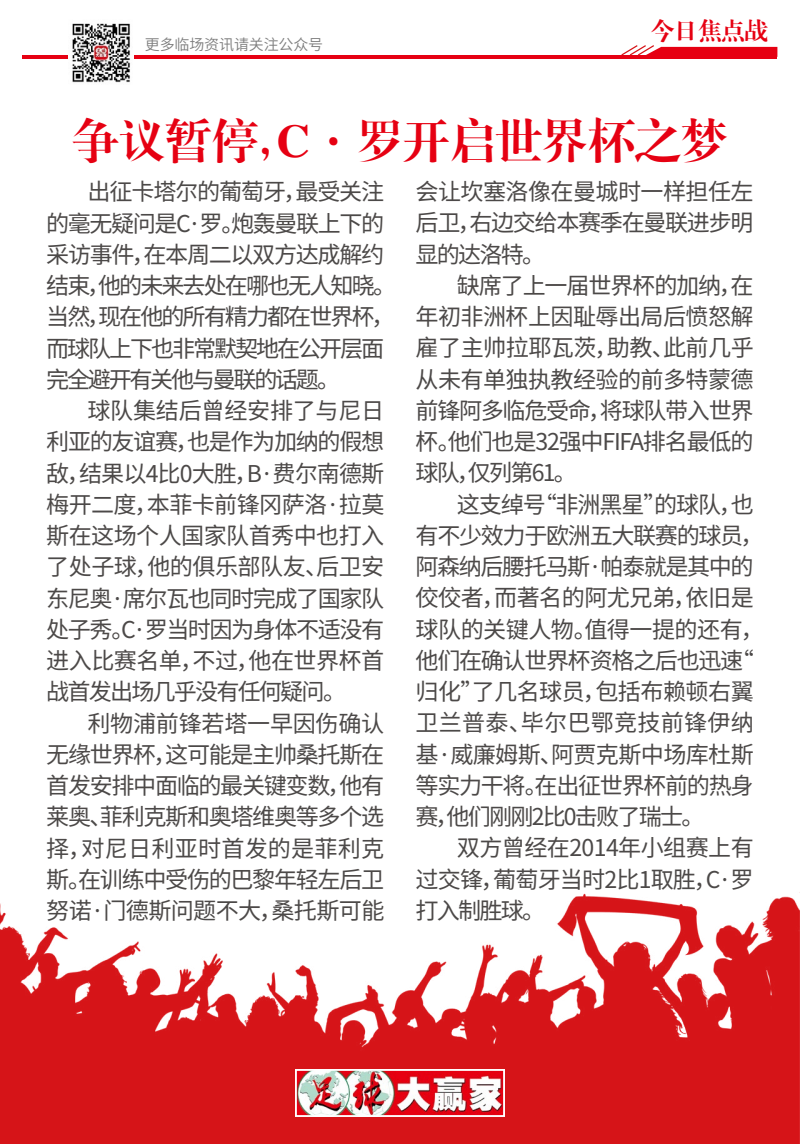
<style>
.page{position:relative;width:800px;height:1144px;background:#fff}
.page>*{position:absolute;margin:0;border:0;box-sizing:border-box;transform-origin:0 0}
.t1{font:46.88px "CT Biao Song SJ";letter-spacing:-.01em;color:#e60012}
.t2{font:23.75px "CT Biao Song SJ";letter-spacing:-.01em;color:#e60012}
.t3{font:23.12px/31.2px "Noto Sans Hans";letter-spacing:-.06em;color:#4c4948;text-align:justify}
.t4{font:23.12px/31.2px "Noto Sans Hans";letter-spacing:-.085em;color:#4c4948}
.t5{font:600 15px "Noto Sans Hans";letter-spacing:-.01em;color:#7d7d7d}
</style>
<div class="page">
<img style="left:0;top:892px;width:800px;height:252px">
<img style="left:298px;top:1072px;width:204px;height:42px">
<div style="left:295px;top:1069px;width:210px;height:48px;border:2px solid #fff"></div>
<hr style="left:22px;top:55px;width:755px;height:4px;background:#e60012">
<svg style="left:621px;top:45px;width:156px;height:10px"></svg>
<img style="left:68px;top:23px;width:66px;height:60px">
<p class="t5" style="left:145px;top:36px;width:180px">更多临场资讯请关注公众号</p>
<p class="t2" style="left:651px;top:19px;width:119px">今日焦点战</p>
<h1 class="t1" style="left:72px;top:117px;width:657px">争议暂停，C·罗开启世界杯之梦</h1>
<p class="t4" style="left:46px;top:177px;width:351px;text-indent:41px">出征卡塔尔的葡萄牙，最受关注的毫无疑问是C·罗。炮轰曼联上下的采访事件，在本周二以双方达成解约结束，他的未来去处在哪也无人知晓。当然，现在他的所有精力都在世界杯，而球队上下也非常默契地在公开层面完全避开有关他与曼联的话题。</p>
<p class="t3" style="left:46px;top:395px;width:340px;text-indent:41px">球队集结后曾经安排了与尼日利亚的友谊赛，也是作为加纳的假想敌，结果以4比0大胜，B·费尔南德斯梅开二度，本菲卡前锋冈萨洛·拉莫斯在这场个人国家队首秀中也打入了处子球，他的俱乐部队友、后卫安东尼奥·席尔瓦也同时完成了国家队处子秀。C·罗当时因为身体不适没有进入比赛名单，不过，他在世界杯首战首发出场几乎没有任何疑问。</p>
<p class="t3" style="left:46px;top:708px;width:340px;text-indent:41px">利物浦前锋若塔一早因伤确认无缘世界杯，这可能是主帅桑托斯在首发安排中面临的最关键变数，他有莱奥、菲利克斯和奥塔维奥等多个选择，对尼日利亚时首发的是菲利克斯。在训练中受伤的巴黎年轻左后卫努诺·门德斯问题不大，桑托斯可能</p>
<p class="t3" style="left:416px;top:176px;width:340px">会让坎塞洛像在曼城时一样担任左后卫，右边交给本赛季在曼联进步明显的达洛特。</p>
<p class="t3" style="left:416px;top:270px;width:340px;text-indent:41px">缺席了上一届世界杯的加纳，在年初非洲杯上因耻辱出局后愤怒解雇了主帅拉耶瓦茨，助教、此前几乎从未有单独执教经验的前多特蒙德前锋阿多临危受命，将球队带入世界杯。他们也是32强中FIFA排名最低的球队，仅列第61。</p>
<p class="t3" style="left:416px;top:489px;width:350px;text-align:left;text-indent:41px">这支绰号“非洲黑星”的球队，也有不少效力于欧洲五大联赛的球员，阿森纳后腰托马斯·帕泰就是其中的佼佼者，而著名的阿尤兄弟，依旧是球队的关键人物。值得一提的还有，他们在确认世界杯资格之后也迅速“归化”了几名球员，包括布赖顿右翼卫兰普泰、毕尔巴鄂竞技前锋伊纳基·威廉姆斯、阿贾克斯中场库杜斯等实力干将。在出征世界杯前的热身赛，他们刚刚2比0击败了瑞士。</p>
<p class="t3" style="left:416px;top:833px;width:340px;text-indent:41px">双方曾经在2014年小组赛上有过交锋，葡萄牙当时2比1取胜，C·罗打入制胜球。</p>
</div>
